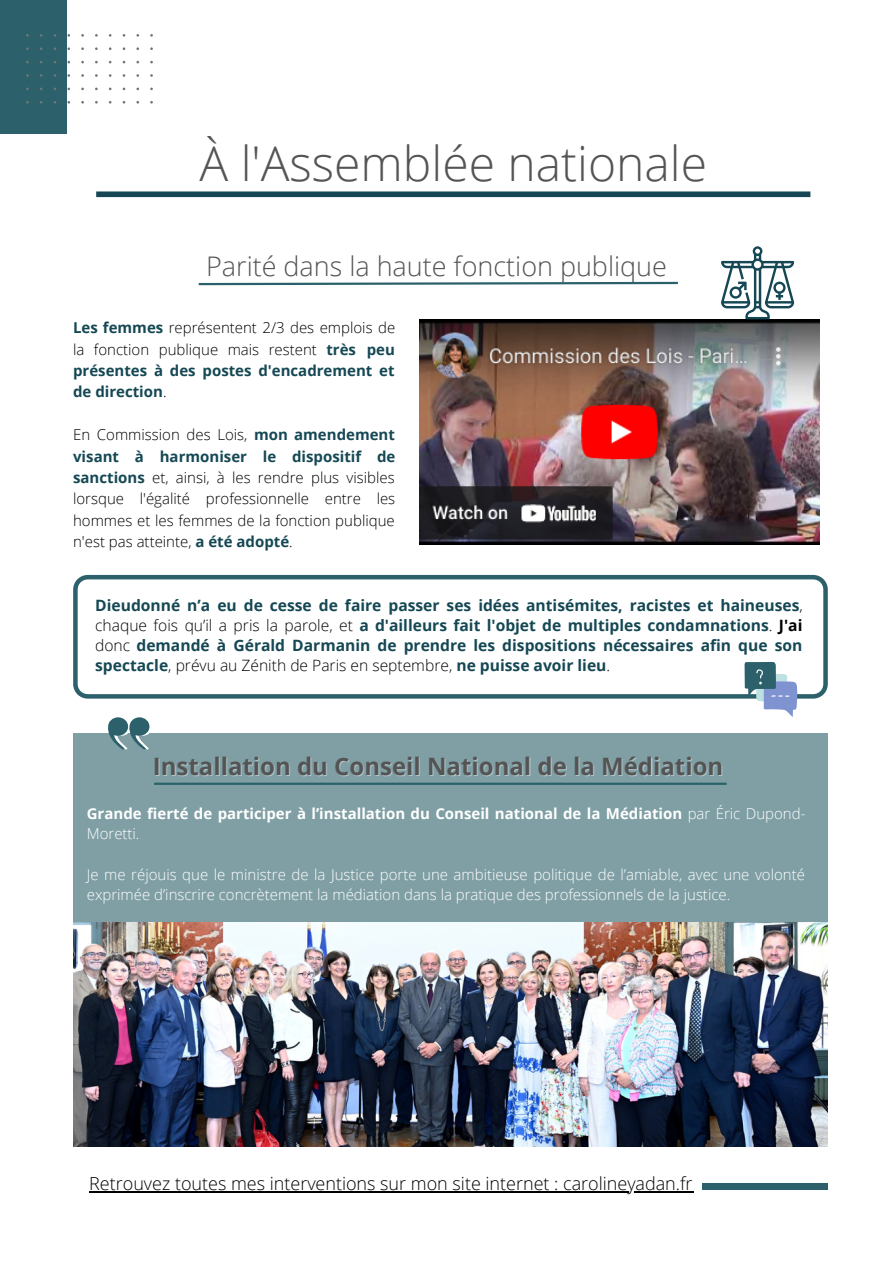
<style>
.page{position:relative;width:893px;height:1264px;background:#fff}
.page>*{position:absolute;margin:0;border:0;box-sizing:border-box;transform-origin:0 0}
.t1{font:300 48px "Open Sans";color:#545454}
.t2{font:300 27px "Open Sans";color:#545454}
.t3{font:700 24px "Open Sans";color:#545454}
.t4{font:300 18px "Open Sans";color:#000}
.t5{font:700 15.6px/20.2px "Open Sans";color:#154854;text-align:justify}
.t6{font:300 15px/21.3px "Open Sans";color:#000;text-align:justify}
.t7{font:300 15px/20.2px "Open Sans";color:#fff}
.t8{font:700 15px/21.3px "Open Sans";color:#154854;text-align:justify}
.t9{font:700 15px/20.2px "Open Sans";color:#fff}
.s1{font-weight:300;color:#000}
.s2{font-weight:700;color:#154854}
.s3{color:#000}
.s4{font-weight:300}
</style>
<div class="page">
<div style="left:0;top:0;width:67px;height:134px;background:#2c616b"></div>
<svg style="left:26px;top:34px;width:127px;height:70px"></svg>
<div style="left:701px;top:1183px;width:126px;height:6px;background:#2c616b"></div>
<div style="left:96px;top:191px;width:714px;height:6px;background:#154854"></div>
<svg style="left:198px;top:281px;width:480px;height:5px"></svg>
<img style="left:419px;top:319px;width:400px;height:225px">
<svg style="left:721px;top:246px;width:73px;height:73px"></svg>
<hr style="left:89px;top:1191px;width:604px;height:1px;background:#000">
<svg style="left:73px;top:575px;width:754px;height:123px"></svg>
<svg style="left:744px;top:662px;width:53px;height:54px"></svg>
<div style="left:73px;top:733px;width:754px;height:189px;background:#7f9fa5"></div>
<svg style="left:107px;top:717px;width:45px;height:32px"></svg>
<hr style="left:154px;top:782px;width:572px;height:3px;background:#2c616b">
<img style="left:73px;top:922px;width:754px;height:224px">
<p class="t1" style="left:199px;top:129px;width:509px">À l'Assemblée nationale</p>
<p class="t2" style="left:206px;top:247px;width:462px">Parité dans la haute fonction publique</p>
<p class="t8" style="left:73px;top:317px;width:323px">Les femmes <span class="s1">représentent 2/3 des emplois de la fonction publique mais restent</span> très peu présentes à des postes d'encadrement et de direction<span class="s1">.</span></p>
<p class="t6" style="left:73px;top:423px;width:324px">En Commission des Lois, <span class="s2">mon amendement visant à harmoniser le dispositif de sanctions</span> et, ainsi, à les rendre plus visibles lorsque l'égalité professionnelle entre les hommes et les femmes de la fonction publique n'est pas atteinte, <span class="s2">a été adopté</span>.</p>
<p class="t5" style="left:95px;top:594px;width:709px">Dieudonné n’a eu de cesse de faire passer ses idées antisémites, racistes et haineuses<span class="s1">, chaque fois qu’il a pris la parole, et</span> a d'ailleurs fait l'objet de multiples condamnations<span class="s1">.</span> <span class="s3">J'ai </span><span class="s1">donc</span> demandé à Gérald Darmanin de prendre les dispositions nécessaires afin que son spectacle<span class="s1">, prévu au Zénith de Paris en septembre,</span> ne puisse avoir lieu<span class="s1">.</span></p>
<p class="t3" style="left:153px;top:749px;width:572px">Installation du Conseil National de la Médiation</p>
<p class="t9" style="left:87px;top:803px;width:720px">Grande fierté de participer à l’installation du Conseil national de la Médiation <span class="s4">par Éric Dupond-<br>Moretti.</span></p>
<p class="t7" style="left:87px;top:863px;width:719px">Je me réjouis que le ministre de la Justice porte une ambitieuse politique de l’amiable, avec une volonté exprimée d’inscrire concrètement la médiation dans la pratique des professionnels de la justice.</p>
<p class="t4" style="left:89px;top:1171px;width:604px">Retrouvez toutes mes interventions sur mon site internet : carolineyadan.fr</p>
</div>
